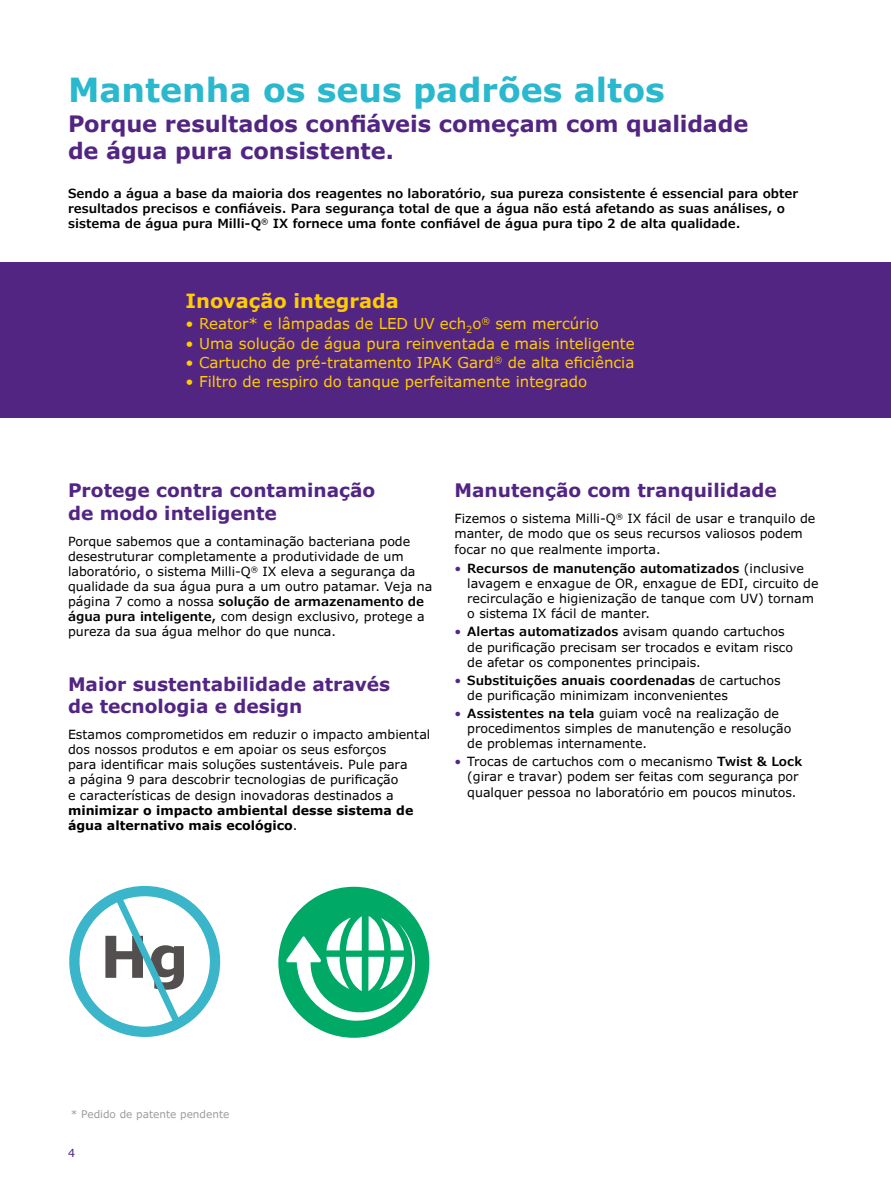
<style>
.page{position:relative;width:891px;height:1188px;background:#fff}
.page>*{position:absolute;margin:0;border:0;box-sizing:border-box;transform-origin:0 0}
.t1{font:700 57.75px "Verdana";color:#534f4f}
.t2{font:700 33.15px "Verdana Pro";color:#29b8ce}
.t3{font:700 22.5px/27px "Verdana Pro";letter-spacing:-.005em;color:#522583}
.t4{font:700 19.5px "Verdana Pro";color:#fc0}
.t5{font:700 18.6px/22.4px "Verdana Pro";color:#522583}
.t6{font:15px "Verdana Pro";color:#fc0}
.t7{font:12.6px/15.1px "Verdana Pro";color:#000}
.t8{font:600 12.6px/15.1px "Verdana Pro";color:#000}
.t9{font:700 12.6px/15.1px "Verdana Pro";color:#000}
.t10{font:11.1px "Verdana Pro";color:#522583}
.t11{font:10.5px "Verdana Pro";color:#9d9d9c}
.s1{font-weight:600}
.s2{font-weight:400}
.s3{color:#522583}
</style>
<div class="page">
<div style="left:0;top:262px;width:891px;height:156px;background:#522583"></div>
<div style="left:278px;top:887px;width:151px;height:151px;background:#0a6;border-radius:50%"></div>
<svg style="left:286px;top:916px;width:130px;height:105px"></svg>
<svg style="left:74px;top:891px;width:141px;height:141px"></svg>
<div style="left:69px;top:886px;width:151px;height:151px;border:10px solid #3ab5ca;border-radius:50%"></div>
<svg style="left:111px;top:892px;width:75px;height:139px"></svg>
<h2 class="t2" style="left:68px;top:68px;width:598px">Mantenha os seus padrões altos</h2>
<h3 class="t3" style="left:68px;top:111px;width:682px">Porque resultados confiáveis começam com qualidade de água pura consistente.</h3>
<p class="t8" style="left:68px;top:186px;width:732px">Sendo a água a base da maioria dos reagentes no laboratório, sua pureza consistente é essencial para obter resultados precisos e confiáveis. Para segurança total de que a água não está afetando as suas análises, o sistema de água pura Milli-Q<sup>®</sup> IX fornece uma fonte confiável de água pura tipo 2 de alta qualidade.</p>
<h3 class="t4" style="left:186px;top:288px;width:215px">Inovação integrada</h3>
<p class="t6" style="left:186px;top:314px;width:415px">• Reator* e lâmpadas de LED UV ech<sub>2</sub>o<sup>®</sup> sem mercúrio</p>
<p class="t6" style="left:186px;top:334px;width:451px">• Uma solução de água pura reinventada e mais inteligente</p>
<p class="t6" style="left:186px;top:353px;width:450px">• Cartucho de pré-tratamento IPAK Gard<sup>®</sup> de alta eficiência</p>
<p class="t6" style="left:186px;top:372px;width:403px">• Filtro de respiro do tanque perfeitamente integrado</p>
<h3 class="t5" style="left:68px;top:480px;width:309px">Protege contra contaminação de modo inteligente</h3>
<p class="t7" style="left:68px;top:534px;width:366px">Porque sabemos que a contaminação bacteriana pode desestruturar completamente a produtividade de um laboratório, o sistema Milli-Q<sup>®</sup> IX eleva a segurança da qualidade da sua água pura a um outro patamar. Veja na página 7 como a nossa <span class="s1">solução de armazenamento de água pura inteligente,</span> com design exclusivo, protege a pureza da sua água melhor do que nunca.</p>
<h3 class="t5" style="left:68px;top:673px;width:324px">Maior sustentabilidade através de tecnologia e design</h3>
<p class="t7" style="left:68px;top:727px;width:364px">Estamos comprometidos em reduzir o impacto ambiental dos nossos produtos e em apoiar os seus esforços<br>para identificar mais soluções sustentáveis. Pule para<br>a página 9 para descobrir tecnologias de purificação<br>e características de design inovadoras destinados a</p>
<p class="t9" style="left:68px;top:803px;width:347px">minimizar o impacto ambiental desse sistema de água alternativo mais ecológico<span class="s2">.</span></p>
<h3 class="t5" style="left:454px;top:480px;width:324px">Manutenção com tranquilidade</h3>
<p class="t7" style="left:454px;top:511px;width:362px">Fizemos o sistema Milli-Q<sup>®</sup> IX fácil de usar e tranquilo de manter, de modo que os seus recursos valiosos podem focar no que realmente importa.</p>
<p class="t7" style="left:467px;top:561px;width:353px;text-indent:-13px"><span class="s3">•</span> <span class="s1">Recursos de manutenção automatizados</span> (inclusive lavagem e enxague de OR, enxague de EDI, circuito de recirculação e higienização de tanque com UV) tornam o sistema IX fácil de manter.</p>
<p class="t7" style="left:467px;top:624px;width:327px;text-indent:-13px"><span class="s3">•</span> <span class="s1">Alertas automatizados</span> avisam quando cartuchos de purificação precisam ser trocados e evitam risco de afetar os componentes principais.</p>
<p class="t7" style="left:467px;top:673px;width:315px;text-indent:-13px"><span class="s3">•</span> <span class="s1">Substituições anuais coordenadas</span> de cartuchos de purificação minimizam inconvenientes</p>
<p class="t7" style="left:467px;top:706px;width:326px;text-indent:-13px"><span class="s3">•</span> <span class="s1">Assistentes na tela</span> guiam você na realização de procedimentos simples de manutenção e resolução de problemas internamente.</p>
<p class="t7" style="left:467px;top:754px;width:337px;text-indent:-13px"><span class="s3">•</span> Trocas de cartuchos com o mecanismo <span class="s1">Twist &amp; Lock </span>(girar e travar) podem ser feitas com segurança por qualquer pessoa no laboratório em poucos minutos.</p>
<h1 class="t1" style="left:100px;top:919px;width:90px">Hg</h1>
<p class="t11" style="left:71px;top:1108px;width:160px">* Pedido de patente pendente</p>
<p class="t10" style="left:68px;top:1146px;width:9px">4</p>
</div>
